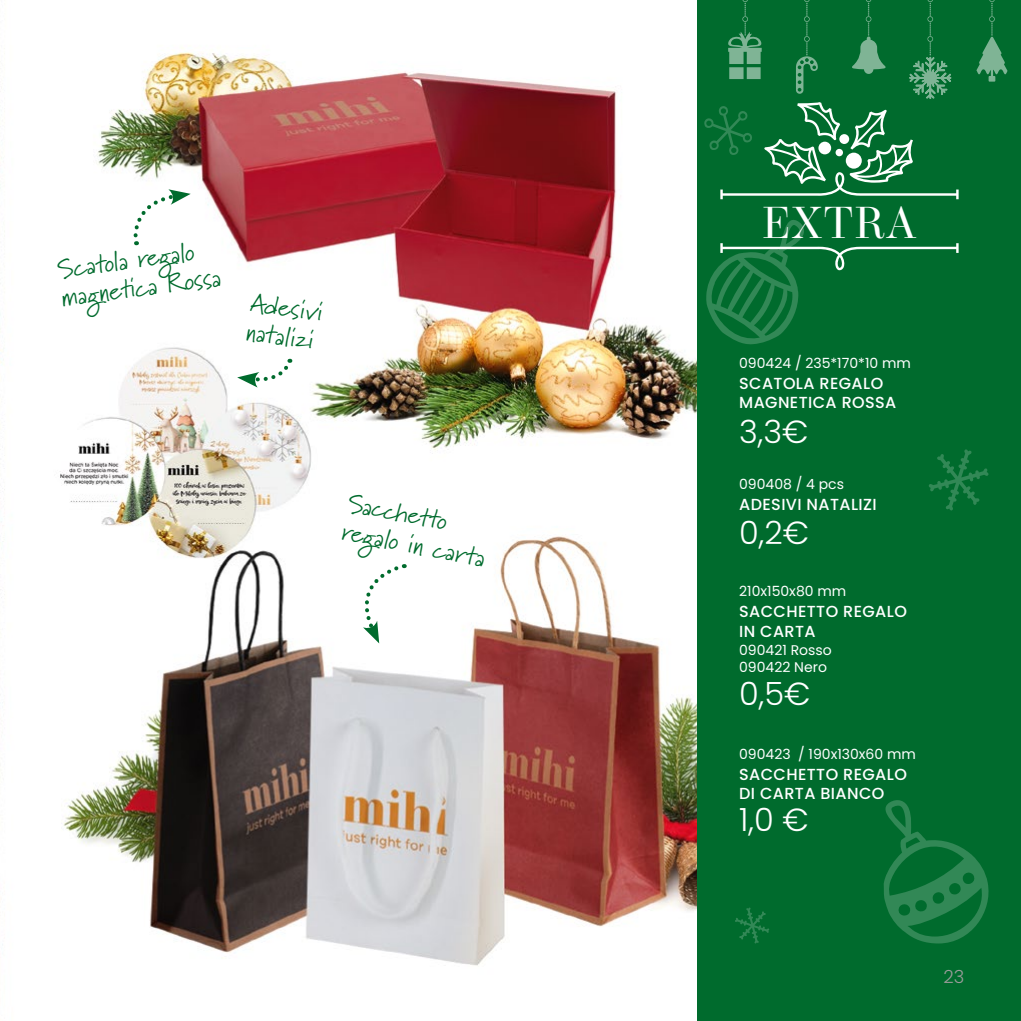
<style>
.page{position:relative;width:1021px;height:1021px;background:#fff}
.page>*{position:absolute;margin:0;border:0;box-sizing:border-box;transform-origin:0 0}
.t1{font:44.6px "Operetta 12";letter-spacing:.025em;color:#fff}
.t2{font:300 32px "Poppins";color:#fff}
.t3{font:26px/28.8px "Marydale";color:#006b2d}
.t4{font:300 18px "Poppins";color:#9d9d9c}
.t5{font:500 16px/19.2px "Poppins";letter-spacing:.025em;color:#fff}
.t6{font:14px/16.8px "Poppins";color:#fff}
</style>
<div class="page">
<img style="left:0;top:52px;width:697px;height:914px">
<div style="left:697px;top:0;width:323px;height:1020px;background:#006b2d"></div>
<svg style="left:929px;top:449px;width:60px;height:62px"></svg>
<svg style="left:735px;top:907px;width:34px;height:37px"></svg>
<svg style="left:706px;top:220px;width:252px;height:125px"></svg>
<svg style="left:883px;top:800px;width:106px;height:143px"></svg>
<svg style="left:704px;top:0;width:303px;height:199px"></svg>
<svg style="left:131px;top:189px;width:60px;height:56px"></svg>
<svg style="left:237px;top:359px;width:55px;height:28px"></svg>
<svg style="left:355px;top:563px;width:50px;height:80px"></svg>
<h3 class="t3" style="left:56px;top:254px;width:163px;rotate:-7deg">Scatola regalo magneti ca Rossa</h3>
<h3 class="t3" style="left:252px;top:288px;width:75px;rotate:7deg">Adesivi natalizi</h3>
<h3 class="t3" style="left:351px;top:487px;width:147px;rotate:11deg">Sacchetto regalo in carta</h3>
<h1 class="t1" style="left:762px;top:196px;width:156px">EXTRA</h1>
<p class="t6" style="left:739px;top:355px;width:173px">090424 / 235*170*10 mm</p>
<p class="t5" style="left:739px;top:374px;width:159px">SCATOLA REGALO<br>MAGNETICA ROSSA</p>
<h2 class="t2" style="left:739px;top:413px;width:71px">3,3€</h2>
<p class="t6" style="left:739px;top:476px;width:106px">090408 / 4 pcs</p>
<p class="t5" style="left:739px;top:495px;width:139px">ADESIVI NATALIZI</p>
<h2 class="t2" style="left:739px;top:514px;width:71px">0,2€</h2>
<p class="t6" style="left:739px;top:583px;width:109px">210x150x80 mm</p>
<p class="t5" style="left:739px;top:602px;width:169px">SACCHETTO REGALO<br>IN CARTA</p>
<p class="t6" style="left:739px;top:641px;width:94px">090421 Rosso<br>090422 Nero</p>
<h2 class="t2" style="left:739px;top:675px;width:73px">0,5€</h2>
<p class="t6" style="left:739px;top:745px;width:178px">090423 / 190x130x60 mm</p>
<p class="t5" style="left:739px;top:765px;width:169px">SACCHETTO REGALO<br>DI CARTA BIANCO</p>
<h2 class="t2" style="left:739px;top:800px;width:71px">1,0 €</h2>
<p class="t4" style="left:943px;top:966px;width:22px">23</p>
</div>
